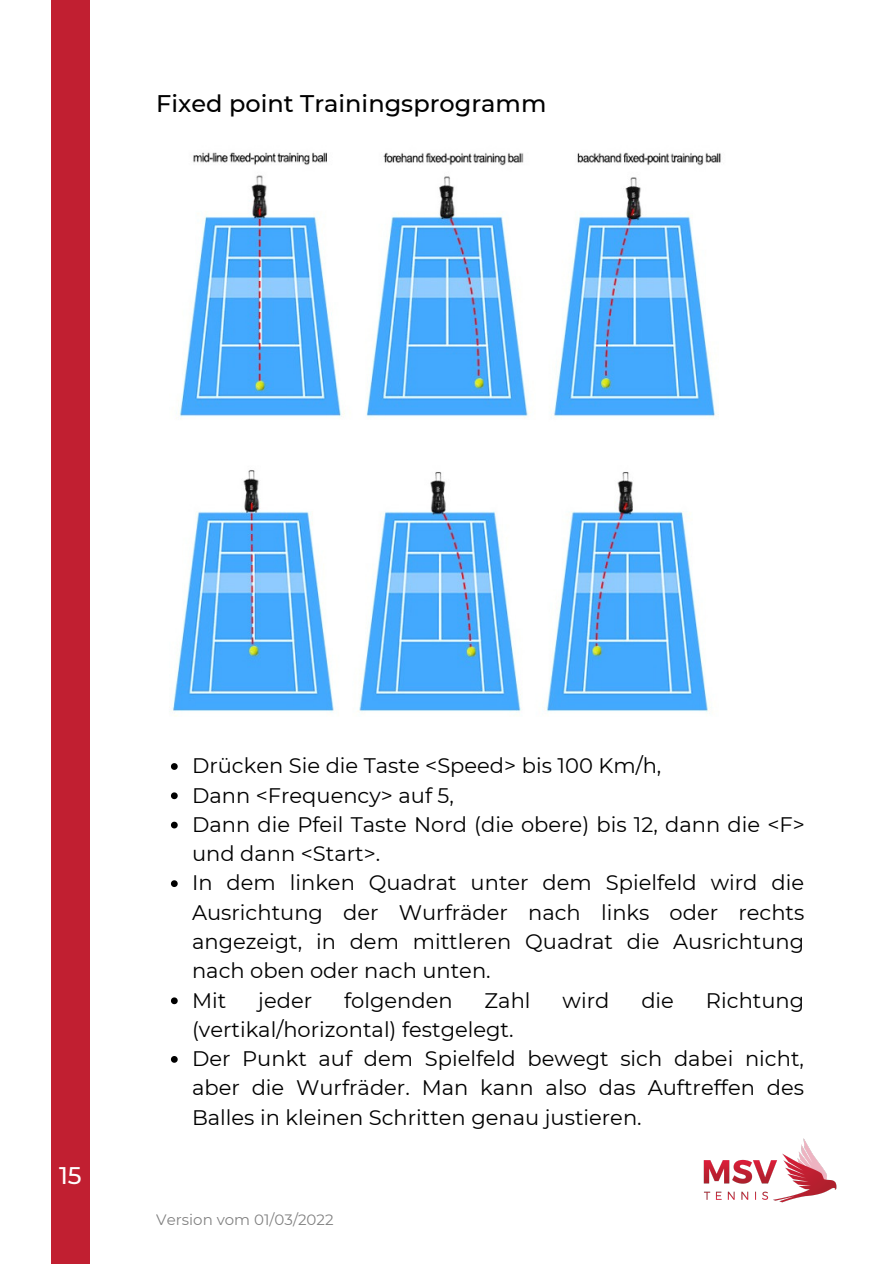
<style>
.page{position:relative;width:894px;height:1264px;background:#fff}
.page>*{position:absolute;margin:0;border:0;box-sizing:border-box;transform-origin:0 0}
.t1{font:500 24px "Montserrat";color:#000}
.t2{font:500 24px "Montserrat";color:#fff}
.t3{font:21px/29.2px "Montserrat";color:#000}
.t4{font:15px "Montserrat";color:#000}
</style>
<div class="page">
<img style="left:703px;top:1138px;width:134px;height:65px">
<div style="left:51px;top:0;width:38px;height:1263px;background:#c11f31"></div>
<img style="left:172px;top:152px;width:549px;height:564px">
<svg style="left:171px;top:763px;width:7px;height:7px"></svg>
<svg style="left:171px;top:792px;width:7px;height:7px"></svg>
<svg style="left:171px;top:821px;width:7px;height:7px"></svg>
<svg style="left:171px;top:880px;width:7px;height:7px"></svg>
<svg style="left:171px;top:997px;width:7px;height:7px"></svg>
<svg style="left:171px;top:1056px;width:7px;height:6px"></svg>
<p class="t1" style="left:156px;top:89px;width:391px">Fixed point Trainingsprogramm</p>
<p class="t2" style="left:59px;top:1160px;width:24px">15</p>
<p class="t3" style="left:192px;top:751px;width:614px">Drücken Sie die Taste &lt;Speed&gt; bis 100 Km/h,<br>Dann &lt;Frequency&gt; auf 5,<br>Dann die Pfeil Taste Nord (die obere) bis 12, dann die &lt;F&gt; und dann &lt;Start&gt;.<br>In dem linken Quadrat unter dem Spielfeld wird die Ausrichtung der Wurfräder nach links oder rechts angezeigt, in dem mittleren Quadrat die Ausrichtung nach oben oder nach unten.<br>Mit</p>
<p class="t3" style="left:258px;top:985px;width:55px">jeder</p>
<p class="t3" style="left:344px;top:985px;width:110px">folgenden</p>
<p class="t3" style="left:484px;top:985px;width:47px">Zahl</p>
<p class="t3" style="left:562px;top:985px;width:48px">wird</p>
<p class="t3" style="left:641px;top:985px;width:34px">die</p>
<p class="t3" style="left:705px;top:985px;width:100px">Richtung</p>
<p class="t3" style="left:192px;top:1014px;width:613px">(vertikal/horizontal) festgelegt.<br>Der Punkt auf dem Spielfeld bewegt sich dabei nicht, aber die Wurfräder. Man kann also das Auftreffen des Balles in kleinen Schritten genau justieren.</p>
<p class="t4" style="left:156px;top:1210px;width:179px">Version vom 01/03/2022</p>
</div>
